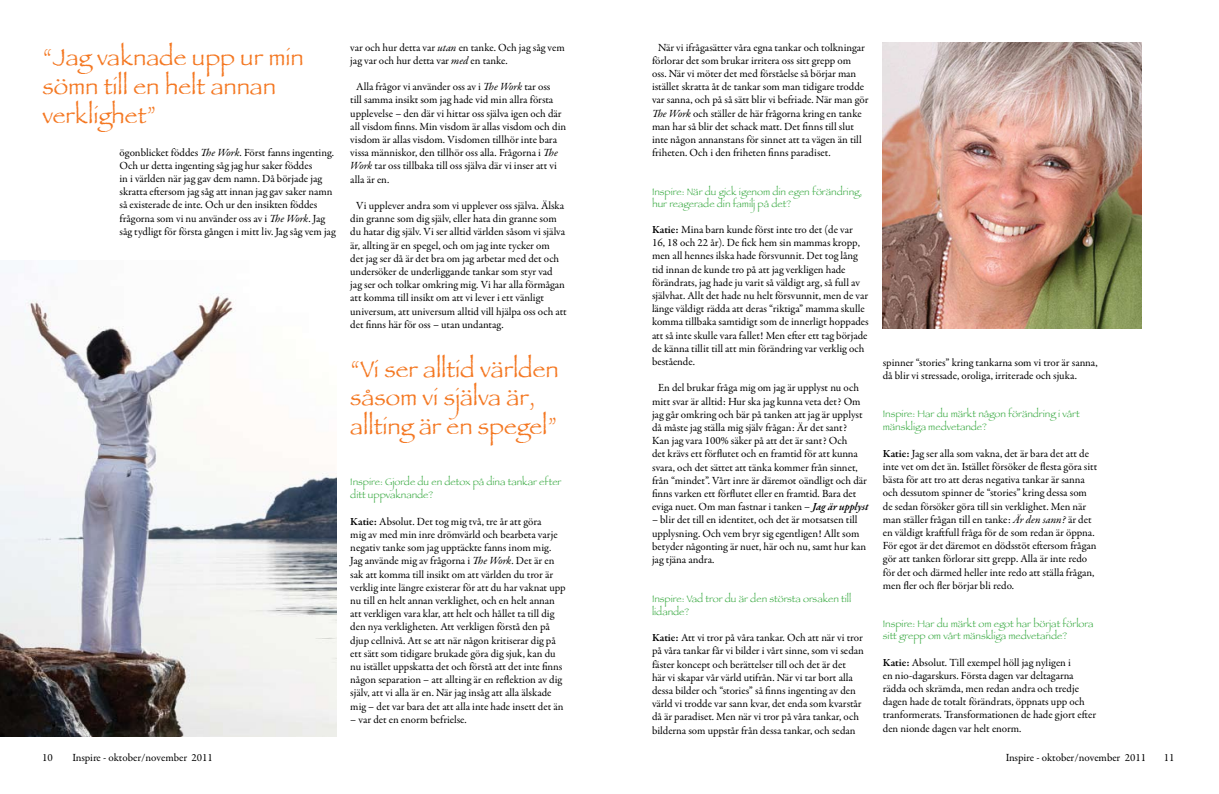
<style>
.page{position:relative;width:1219px;height:794px;background:#fff}
.page>*{position:absolute;margin:0;border:0;box-sizing:border-box;transform-origin:0 0}
.t1{font:24px/28.8px "Papyrus";color:#f47721}
.t2{font:11px/13.2px "Garamond Premr Pro";letter-spacing:-.005em;color:#000}
.t3{font:10px/13.2px "Papyrus";color:#41ad49}
.s1{font-style:italic}
.s2{font-weight:600}
.s3{font-weight:600;font-style:italic}
</style>
<div class="page">
<img style="left:883px;top:43px;width:258px;height:286px">
<img style="left:0;top:293px;width:336px;height:444px">
<h1 class="t1" style="left:43px;top:42px;width:263px">“Jag vaknade upp ur min sömn till en helt annan verklighet”</h1>
<p class="t2" style="left:119px;top:146px;width:218px">ögonblicket föddes <span class="s1">The Work</span>. Först fanns ingenting.<br>Och ur detta ingenting såg jag hur saker föddes<br>in i världen när jag gav dem namn. Då började jag skratta eftersom jag såg att innan jag gav saker namn så existerade de inte. Och ur den insikten föddes frågorna som vi nu använder oss av i <span class="s1">The Work</span>. Jag såg tydligt för första gången i mitt liv. Jag såg vem jag</p>
<p class="t2" style="left:350px;top:41px;width:216px">var och hur detta var <span class="s1">utan</span> en tanke. Och jag såg vem jag var och hur detta var <span class="s1">med</span> en tanke.</p>
<p class="t2" style="left:350px;top:80px;width:217px;text-indent:6px">Alla frågor vi använder oss av i <span class="s1">The Work</span> tar oss<br>till samma insikt som jag hade vid min allra första upplevelse – den där vi hittar oss själva igen och där all visdom finns. Min visdom är allas visdom och din visdom är allas visdom. Visdomen tillhör inte bara vissa människor, den tillhör oss alla. Frågorna i <span class="s1">The Work</span> tar oss tillbaka till oss själva där vi inser att vi alla är en.</p>
<p class="t2" style="left:350px;top:199px;width:218px;text-indent:6px">Vi upplever andra som vi upplever oss själva. Älska din granne som dig själv, eller hata din granne som du hatar dig själv. Vi ser alltid världen såsom vi själva är, allting är en spegel, och om jag inte tycker om<br>det jag ser då är det bra om jag arbetar med det och undersöker de underliggande tankar som styr vad jag ser och tolkar omkring mig. Vi har alla förmågan att komma till insikt om att vi lever i ett vänligt universum, att universum alltid vill hjälpa oss och att det finns här för oss – utan undantag.</p>
<h1 class="t1" style="left:350px;top:354px;width:210px">“Vi ser alltid världen såsom vi själva är, allting är en spegel”</h1>
<p class="t3" style="left:350px;top:475px;width:213px">Inspire: Gjorde du en detox på dina tankar efter ditt uppvaknande?</p>
<p class="t2" style="left:350px;top:515px;width:217px"><span class="s2">Katie:</span> Absolut. Det tog mig två, tre år att göra<br>mig av med min inre drömvärld och bearbeta varje negativ tanke som jag upptäckte fanns inom mig.<br>Jag använde mig av frågorna i <span class="s1">The Work</span>. Det är en sak att komma till insikt om att världen du tror är verklig inte längre existerar för att du har vaknat upp nu till en helt annan verklighet, och en helt annan att verkligen vara klar, att helt och hållet ta till dig den nya verkligheten. Att verkligen förstå den på djup cellnivå. Att se att när någon kritiserar dig på ett sätt som tidigare brukade göra dig sjuk, kan du nu istället uppskatta det och förstå att det inte finns någon separation – att allting är en reflektion av dig själv, att vi alla är en. När jag insåg att alla älskade mig – det var bara det att alla inte hade insett det än</p>
<p class="t2" style="left:350px;top:713px;width:118px">– var det en enorm befrielse.</p>
<p class="t2" style="left:652px;top:41px;width:218px;text-indent:6px">När vi ifrågasätter våra egna tankar och tolkningar förlorar det som brukar irritera oss sitt grepp om<br>oss. När vi möter det med förståelse så börjar man istället skratta åt de tankar som man tidigare trodde var sanna, och på så sätt blir vi befriade. När man gör <span class="s1">The Work</span> och ställer de här frågorna kring en tanke man har så blir det schack matt. Det finns till slut inte någon annanstans för sinnet att ta vägen än till friheten. Och i den friheten finns paradiset.</p>
<p class="t3" style="left:652px;top:185px;width:212px;line-height:12px">Inspire: När du gick igenom din egen förändring, hur reagerade din familj på det?</p>
<p class="t2" style="left:652px;top:223px;width:218px"><span class="s2">Katie:</span> Mina barn kunde först inte tro det (de var<br>16, 18 och 22 år). De fick hem sin mammas kropp, men all hennes ilska hade försvunnit. Det tog lång tid innan de kunde tro på att jag verkligen hade förändrats, jag hade ju varit så väldigt arg, så full av självhat. Allt det hade nu helt försvunnit, men de var länge väldigt rädda att deras “riktiga” mamma skulle komma tillbaka samtidigt som de innerligt hoppades att så inte skulle vara fallet! Men efter ett tag började de känna tillit till att min förändring var verklig och bestående.</p>
<p class="t2" style="left:652px;top:381px;width:218px;text-indent:6px">En del brukar fråga mig om jag är upplyst nu och mitt svar är alltid: Hur ska jag kunna veta det? Om jag går omkring och bär på tanken att jag är upplyst då måste jag ställa mig själv frågan: Är det sant?<br>Kan jag vara 100% säker på att det är sant? Och<br>det krävs ett förflutet och en framtid för att kunna svara, och det sättet att tänka kommer från sinnet, från “mindet”. Vårt inre är däremot oändligt och där finns varken ett förflutet eller en framtid. Bara det eviga nuet. Om man fastnar i tanken – <span class="s3">Jag är upplyst</span></p>
<p class="t2" style="left:652px;top:513px;width:216px">– blir det till en identitet, och det är motsatsen till upplysning. Och vem bryr sig egentligen! Allt som betyder någonting är nuet, här och nu, samt hur kan jag tjäna andra.</p>
<p class="t3" style="left:652px;top:591px;width:201px">Inspire: Vad tror du är den största orsaken till lidande?</p>
<p class="t2" style="left:652px;top:631px;width:213px"><span class="s2">Katie:</span> Att vi tror på våra tankar. Och att när vi tror på våra tankar får vi bilder i vårt sinne, som vi sedan fäster koncept och berättelser till och det är det<br>här vi skapar vår värld utifrån. När vi tar bort alla dessa bilder och “stories” så finns ingenting av den värld vi trodde var sann kvar, det enda som kvarstår då är paradiset. Men när vi tror på våra tankar, och bilderna som uppstår från dessa tankar, och sedan</p>
<p class="t2" style="left:883px;top:356px;width:216px">spinner “stories” kring tankarna som vi tror är sanna, då blir vi stressade, oroliga, irriterade och sjuka.</p>
<p class="t3" style="left:883px;top:407px;width:199px">Inspire: Har du märkt någon förändring i vårt mänskliga medvetande?</p>
<p class="t2" style="left:883px;top:447px;width:216px"><span class="s2">Katie:</span> Jag ser alla som vakna, det är bara det att de inte vet om det än. Istället försöker de flesta göra sitt bästa för att tro att deras negativa tankar är sanna och dessutom spinner de “stories” kring dessa som de sedan försöker göra till sin verklighet. Men när man ställer frågan till en tanke: <span class="s1">Är den sann?</span> är det en väldigt kraftfull fråga för de som redan är öppna.<br>För egot är det däremot en dödsstöt eftersom frågan gör att tanken förlorar sitt grepp. Alla är inte redo för det och därmed heller inte redo att ställa frågan, men fler och fler börjar bli redo.</p>
<p class="t3" style="left:883px;top:618px;width:212px;line-height:12px">Inspire: Har du märkt om egot har börjat förlora sitt grepp om vårt mänskliga medvetande?</p>
<p class="t2" style="left:883px;top:656px;width:215px"><span class="s2">Katie:</span> Absolut. Till exempel höll jag nyligen i<br>en nio-dagarskurs. Första dagen var deltagarna rädda och skrämda, men redan andra och tredje dagen hade de totalt förändrats, öppnats upp och tranformerats. Transformationen de hade gjort efter den nionde dagen var helt enorm.</p>
<p class="t2" style="left:42px;top:751px;width:12px">10</p>
<p class="t2" style="left:72px;top:751px;width:142px">Inspire - oktober/november 2011</p>
<p class="t2" style="left:1006px;top:751px;width:142px">Inspire - oktober/november 2011</p>
<p class="t2" style="left:1164px;top:751px;width:12px">11</p>
</div>
